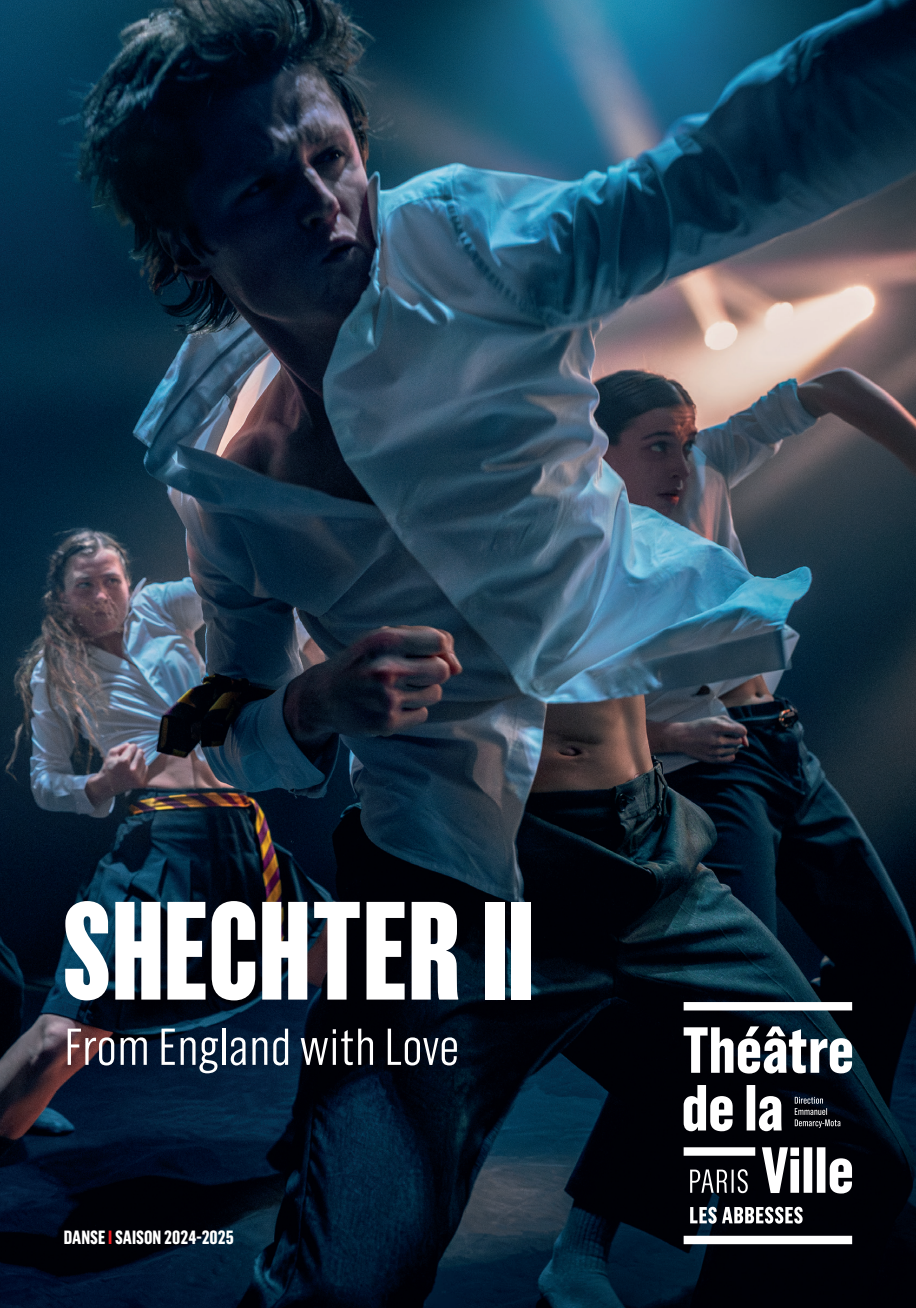
<style>
.page{position:relative;width:916px;height:1308px;background:#fff}
.page>*{position:absolute;margin:0;border:0;box-sizing:border-box;transform-origin:0 0}
.t1{font:700 139.5px "Grotzec Poster X Condensed";letter-spacing:.03em;color:#fff}
.t2{font:300 51.75px "Grotzec Cond";color:#fff}
.t3{font:700 19.12px "Grotzec Cond";color:#fff}
.t4{font:700 16.88px "Grotzec Cond";color:#fff}
.s1{color:#ee1d23}
</style>
<div class="page">
<img style="left:0;top:0;width:915px;height:1307px">
<svg style="left:683px;top:1002px;width:168px;height:242px"></svg>
<h1 class="t1" style="left:64px;top:878px;width:469px">SHECHTER II</h1>
<h2 class="t2" style="left:64px;top:1018px;width:397px">From England with Love</h2>
<p class="t3" style="left:64px;top:1226px;width:171px">DANSE <span class="s1">I</span> SAISON 2024-2025</p>
<p class="t4" style="left:65px;top:1228px;width:151px">DANSE <span class="s1">I</span> SAISON 2024-2025</p>
</div>
